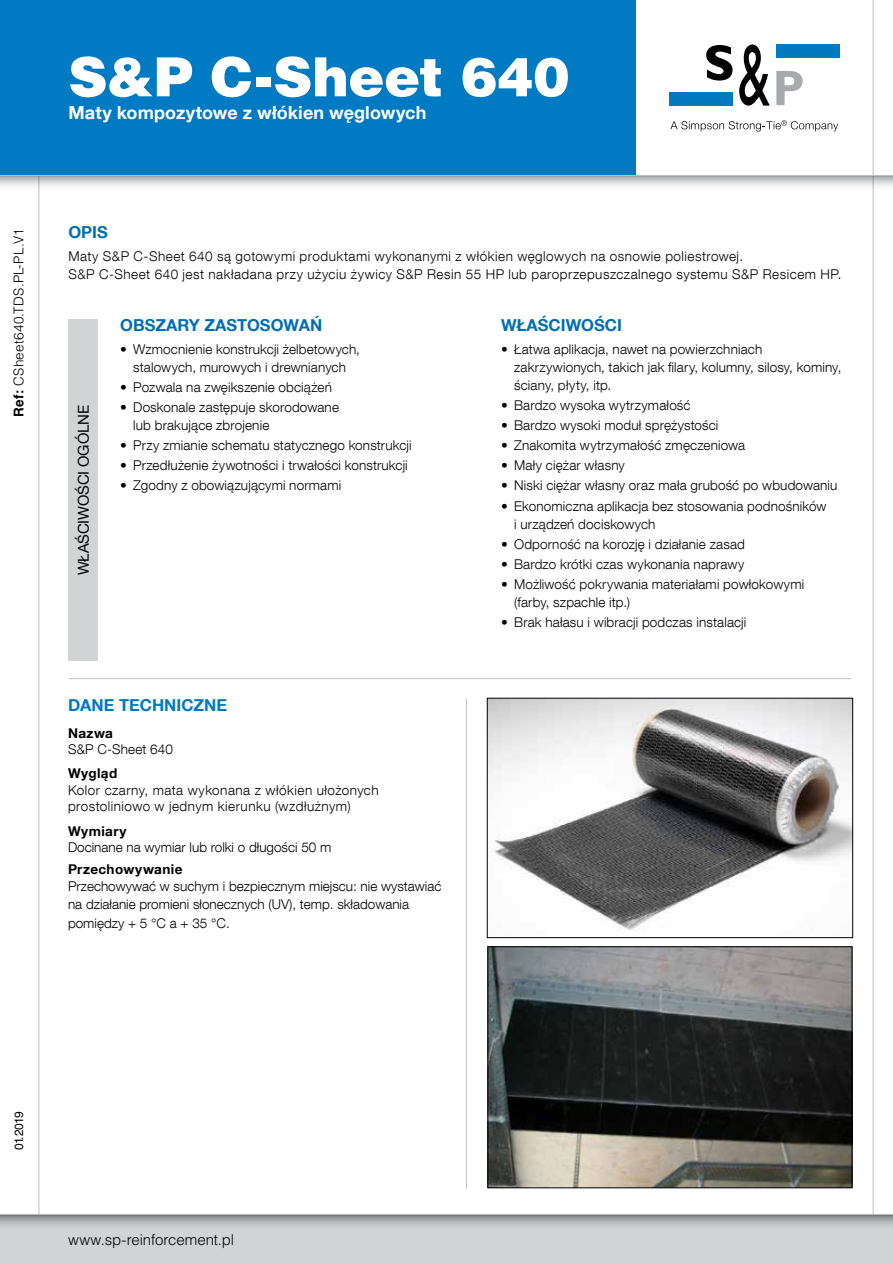
<style>
.page{position:relative;width:893px;height:1263px;background:#fff}
.page>*{position:absolute;margin:0;border:0;box-sizing:border-box;transform-origin:0 0}
.t1{font:900 54px "Helvetica LT Std";color:#fff}
.t2{font:700 18px "Helvetica Neue LT Com";letter-spacing:.005em;color:#fff}
.t3{font:700 16.5px "Helvetica Neue LT Com";color:#006db6}
.t4{font:700 16.5px "Helvetica Neue LT Com";color:#0079c1}
.t5{font:300 15px "Helvetica LT Std";letter-spacing:-.005em;color:#000}
.t6{font:15px "Helvetica Neue LT Com";letter-spacing:-.01em;color:#000}
.t7{font:300 13.5px/18px "Helvetica Neue LT Com";letter-spacing:.01em;color:#000}
.t8{font:300 13.5px/18px "Helvetica Neue LT Com";letter-spacing:.035em;color:#000}
.t9{font:700 13.5px "Helvetica Neue LT Com";letter-spacing:.03em;color:#000}
.t10{font:300 13.5px "Helvetica LT Std";letter-spacing:.025em;color:#000}
.t11{font:12px "Helvetica LT Std";letter-spacing:-.055em;color:#000}
.s1{font-weight:700}
</style>
<div class="page">
<hr style="left:39px;top:0;width:1px;height:1263px;background:#bcbec0">
<hr style="left:873px;top:0;width:1px;height:1239px;background:#bcbec0">
<div style="left:0;top:0;width:636px;height:175px;background:#007ac2"></div>
<svg style="left:0;top:176px;width:893px;height:14px"></svg>
<hr style="left:0;top:175px;width:893px;height:1px;background:#bcbec0">
<div style="left:0;top:1214px;width:893px;height:49px;background:#d1d3d4"></div>
<svg style="left:0;top:1215px;width:893px;height:11px"></svg>
<hr style="left:0;top:1214px;width:893px;height:1px;background:#bcbec0">
<div style="left:669px;top:92px;width:64px;height:13px;background:#0079c1"></div>
<div style="left:776px;top:44px;width:63px;height:14px;background:#0079c1"></div>
<svg style="left:706px;top:45px;width:27px;height:36px"></svg>
<svg style="left:739px;top:44px;width:31px;height:62px"></svg>
<svg style="left:776px;top:71px;width:27px;height:34px"></svg>
<svg style="left:670px;top:120px;width:168px;height:12px"></svg>
<div style="left:68px;top:319px;width:30px;height:342px;background:#d1d3d4"></div>
<img style="left:489px;top:700px;width:362px;height:230px">
<div style="left:487px;top:698px;width:366px;height:240px;border:1px solid #000"></div>
<img style="left:489px;top:948px;width:361px;height:238px">
<div style="left:487px;top:946px;width:365px;height:242px;border:1px solid #000"></div>
<hr style="left:69px;top:678px;width:782px;height:1px;background:#bcbec0">
<hr style="left:466px;top:698px;width:1px;height:491px;background:#bcbec0">
<p class="t10" style="left:10px;top:417px;width:190px;rotate:-90deg"><span class="s1">Ref:</span> CSheet640.TDS.PL-PL.V1</p>
<h1 class="t1" style="left:68px;top:42px;width:502px">S&amp;P C-Sheet 640</h1>
<h2 class="t2" style="left:68px;top:101px;width:359px">Maty kompozytowe z włókien węglowych</h2>
<p class="t3" style="left:68px;top:222px;width:41px">OPIS</p>
<p class="t8" style="left:68px;top:247px;width:774px">Maty S&amp;P C-Sheet 640 są gotowymi produktami wykonanymi z włókien węglowych na osnowie poliestrowej.<br>S&amp;P C-Sheet 640 jest nakładana przy użyciu żywicy S&amp;P Resin 55 HP lub paroprzepuszczalnego systemu S&amp;P Resicem HP.</p>
<p class="t3" style="left:501px;top:315px;width:122px">WŁAŚCIWOŚCI</p>
<p class="t7" style="left:514px;top:340px;width:329px;text-indent:-13px">• Łatwa aplikacja, nawet na powierzchniach zakrzywionych, takich jak filary, kolumny, silosy, kominy, ściany, płyty, itp.</p>
<p class="t7" style="left:501px;top:396px;width:191px">• Bardzo wysoka wytrzymałość</p>
<p class="t7" style="left:501px;top:416px;width:219px">• Bardzo wysoki moduł sprężystości</p>
<p class="t7" style="left:501px;top:436px;width:246px">• Znakomita wytrzymałość zmęczeniowa</p>
<p class="t7" style="left:501px;top:456px;width:125px">• Mały ciężar własny</p>
<p class="t7" style="left:501px;top:476px;width:338px">• Niski ciężar własny oraz mała grubość po wbudowaniu</p>
<p class="t7" style="left:514px;top:496px;width:314px;text-indent:-13px">• Ekonomiczna aplikacja bez stosowania podnośników i urządzeń dociskowych</p>
<p class="t7" style="left:501px;top:535px;width:245px">• Odporność na korozję i działanie zasad</p>
<p class="t7" style="left:501px;top:555px;width:245px">• Bardzo krótki czas wykonania naprawy</p>
<p class="t7" style="left:514px;top:575px;width:292px;text-indent:-13px">• Możliwość pokrywania materiałami powłokowymi (farby, szpachle itp.)</p>
<p class="t7" style="left:501px;top:613px;width:247px">• Brak hałasu i wibracji podczas instalacji</p>
<p class="t3" style="left:120px;top:315px;width:204px">OBSZARY ZASTOSOWAŃ</p>
<p class="t7" style="left:120px;top:340px;width:241px;text-align:center">• Wzmocnienie konstrukcji żelbetowych, stalowych, murowych i drewnianych</p>
<p class="t7" style="left:120px;top:378px;width:213px">• Pozwala na zwęikszenie obciążeń</p>
<p class="t7" style="left:133px;top:398px;width:207px;text-indent:-13px">• Doskonale zastępuje skorodowane lub brakujące zbrojenie</p>
<p class="t7" style="left:120px;top:436px;width:293px">• Przy zmianie schematu statycznego konstrukcji</p>
<p class="t7" style="left:120px;top:456px;width:289px">• Przedłużenie żywotności i trwałości konstrukcji</p>
<p class="t7" style="left:120px;top:476px;width:222px">• Zgodny z obowiązującymi normami</p>
<p class="t6" style="left:74px;top:575px;width:172px;rotate:-90deg">WŁAŚCIWOŚCI OGÓLNE</p>
<p class="t4" style="left:68px;top:695px;width:161px">DANE TECHNICZNE</p>
<p class="t9" style="left:68px;top:724px;width:47px">Nazwa</p>
<p class="t7" style="left:68px;top:740px;width:106px">S&amp;P C-Sheet 640</p>
<p class="t9" style="left:68px;top:765px;width:51px">Wygląd</p>
<p class="t8" style="left:68px;top:781px;width:312px;line-height:16.5px">Kolor czarny, mata wykonana z włókien ułożonych prostoliniowo w jednym kierunku (wzdłużnym)</p>
<p class="t9" style="left:68px;top:822px;width:60px">Wymiary</p>
<p class="t7" style="left:68px;top:838px;width:265px">Docinane na wymiar lub rolki o długości 50 m</p>
<p class="t9" style="left:68px;top:861px;width:116px">Przechowywanie</p>
<p class="t7" style="left:68px;top:876px;width:375px;line-height:18.6px">Przechowywać w suchym i bezpiecznym miejscu: nie wystawiać na działanie promieni słonecznych (UV), temp. składowania pomiędzy + 5 °C a + 35 °C.</p>
<p class="t11" style="left:12px;top:1150px;width:41px;rotate:-90deg">01.2019</p>
<p class="t5" style="left:68px;top:1230px;width:168px">www.sp-reinforcement.pl</p>
</div>
